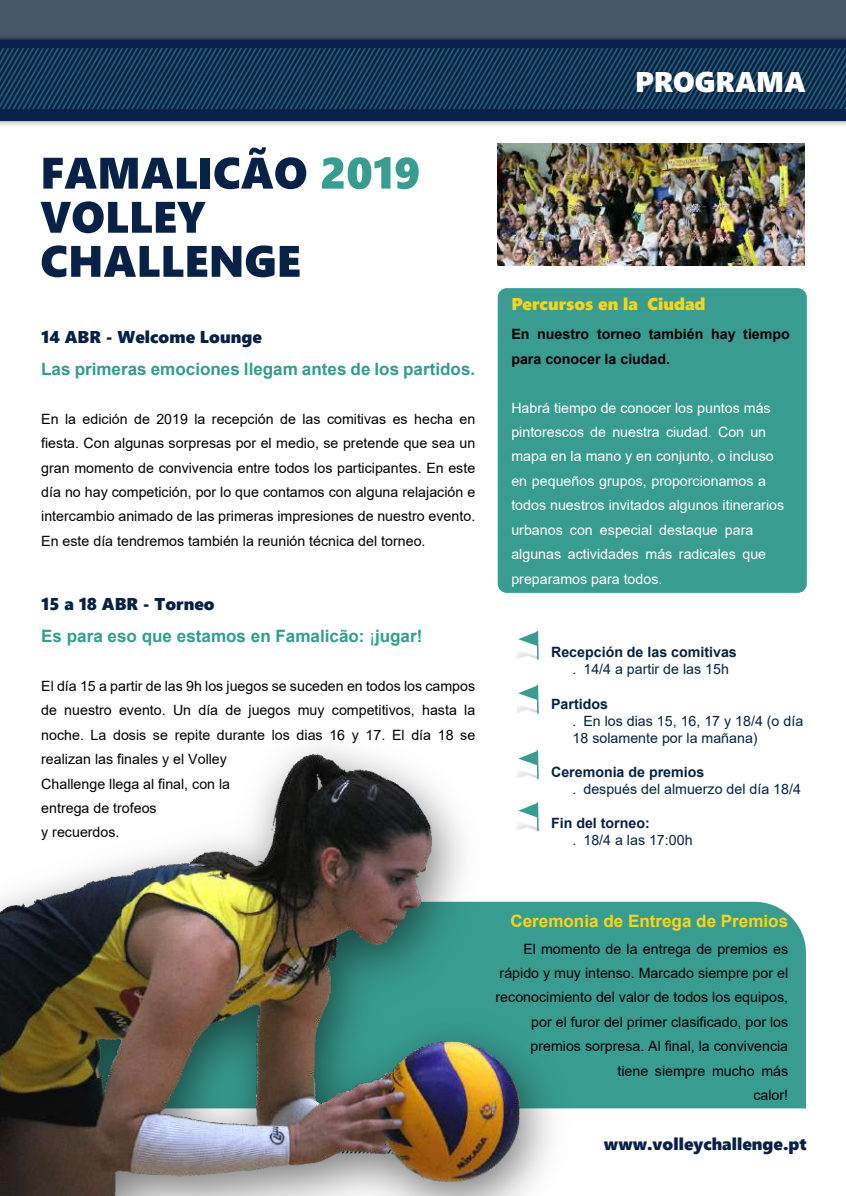
<style>
.page{position:relative;width:846px;height:1196px;background:#fff}
.page>*{position:absolute;margin:0;border:0;box-sizing:border-box;transform-origin:0 0}
.t1{font:28.4px "Segoe UI Black";color:#fff}
.t2{font:700 17px "Arial";color:#359b8e}
.t3{font:700 17px "Arial";color:#2e9f8d}
.t4{font:17px "Segoe UI Black";color:#072144}
.t5{font:700 17px "Arial";color:#fbd518}
.t6{font:17px "Segoe UI Black";color:#092148}
.t7{font:17px "Segoe UI Black";color:#fbd518}
.t8{font:14.2px/24.4px "Arial";color:#000;text-align:justify}
.t9{font:14.2px/24.4px "Arial";color:#fff}
.t10{font:14.2px/17px "Arial";color:#072144}
.t11{font:700 14.2px "Arial";color:#072144}
.t12{font:700 14.2px/24.4px "Arial";color:#000}
.s1{font-weight:400;color:#3a9c93}
</style>
<div class="page">
<div style="left:0;top:0;width:845px;height:61px;background:#475669"></div>
<img style="left:0;top:37px;width:845px;height:89px">
<div style="left:0;top:40px;width:845px;height:80px;background:#092148"></div>
<svg style="left:0;top:48px;width:845px;height:62px"></svg>
<div style="left:586px;top:901px;width:219px;height:207px;background:#389c90"></div>
<div style="left:497px;top:288px;width:309px;height:305px;background:#389c90;border-radius:9px"></div>
<img style="left:541px;top:37px;width:277px;height:89px">
<img style="left:295px;top:747px;width:291px;height:448px">
<img style="left:0;top:755px;width:519px;height:440px">
<img style="left:497px;top:144px;width:307px;height:122px">
<img style="left:517px;top:650px;width:23px;height:10px">
<svg style="left:518px;top:631px;width:20px;height:28px"></svg>
<img style="left:517px;top:704px;width:23px;height:10px">
<svg style="left:518px;top:685px;width:20px;height:28px"></svg>
<img style="left:512px;top:769px;width:28px;height:18px">
<svg style="left:518px;top:750px;width:20px;height:29px"></svg>
<img style="left:512px;top:821px;width:28px;height:18px">
<svg style="left:518px;top:802px;width:20px;height:29px"></svg>
<svg style="left:43px;top:158px;width:154px;height:31px"></svg>
<div style="left:201px;top:158px;width:9px;height:31px;background:#082247"></div>
<svg style="left:214px;top:147px;width:92px;height:42px"></svg>
<svg style="left:322px;top:157px;width:96px;height:32px"></svg>
<svg style="left:41px;top:201px;width:165px;height:32px"></svg>
<svg style="left:42px;top:245px;width:257px;height:32px"></svg>
<h1 class="t1" style="left:635px;top:71px;width:172px">PROGRAMA</h1>
<p class="t4" style="left:41px;top:331px;width:222px">14 ABR - Welcome Lounge</p>
<p class="t2" style="left:41px;top:362px;width:435px">Las primeras emociones llegam antes de los partidos.</p>
<p class="t8" style="left:41px;top:408px;width:435px">En la edición de 2019 la recepción de las comitivas es hecha en fiesta. Con algunas sorpresas por el medio, se pretende que sea un gran momento de convivencia entre todos los participantes. En este día no hay competición, por lo que contamos con alguna relajación e intercambio animado de las primeras impresiones de nuestro evento.<br>En este día tendremos también la reunión técnica del torneo.</p>
<p class="t4" style="left:41px;top:598px;width:175px">15 a 18 ABR - Torneo</p>
<p class="t3" style="left:41px;top:629px;width:382px">Es para eso que estamos en Famalicão: <span class="s1">¡</span>jugar!</p>
<p class="t8" style="left:41px;top:675px;width:435px;text-align:left">El día 15 a partir de las 9h los juegos se suceden en todos los campos de nuestro evento. Un día de juegos muy competitivos, hasta la noche. La dosis se repite durante los dias 16 y 17. El día 18 se realizan las finales y el Volley<br>Challenge llega al final, con la<br>entrega de trofeos<br>y recuerdos.</p>
<p class="t7" style="left:511px;top:298px;width:196px">Percursos en la Ciudad</p>
<p class="t12" style="left:511px;top:323px;width:280px">En nuestro torneo también hay tiempo para conocer la ciudad.</p>
<p class="t9" style="left:511px;top:396px;width:274px">Habrá tiempo de conocer los puntos más pintorescos de nuestra ciudad. Con un mapa en la mano y en conjunto, o incluso en pequeños grupos, proporcionamos a todos nuestros invitados algunos itinerarios urbanos con especial destaque para algunas actividades más radicales que preparamos para todos.</p>
<p class="t11" style="left:551px;top:647px;width:187px">Recepción de las comitivas</p>
<p class="t10" style="left:572px;top:662px;width:158px">. 14/4 a partir de las 15h</p>
<p class="t11" style="left:551px;top:698px;width:58px">Partidos</p>
<p class="t10" style="left:572px;top:713px;width:232px">. En los dias 15, 16, 17 y 18/4 (o día<br>18 solamente por la mañana)</p>
<p class="t11" style="left:551px;top:766px;width:155px">Ceremonia de premios</p>
<p class="t10" style="left:572px;top:781px;width:230px">. después del almuerzo del día 18/4</p>
<p class="t11" style="left:551px;top:817px;width:100px">Fin del torneo:</p>
<p class="t10" style="left:572px;top:832px;width:121px">. 18/4 a las 17:00h</p>
<p class="t5" style="left:510px;top:914px;width:279px">Ceremonia de Entrega de Premios</p>
<p class="t8" style="left:495px;top:937px;width:294px;text-align:right">El momento de la entrega de premios es rápido y muy intenso. Marcado siempre por el reconocimiento del valor de todos los equipos, por el furor del primer clasificado, por los premios sorpresa. Al final, la convivencia<br>tiene siempre mucho más<br>calor!</p>
<p class="t6" style="left:603px;top:1137px;width:204px">www.volleychallenge.pt</p>
</div>
